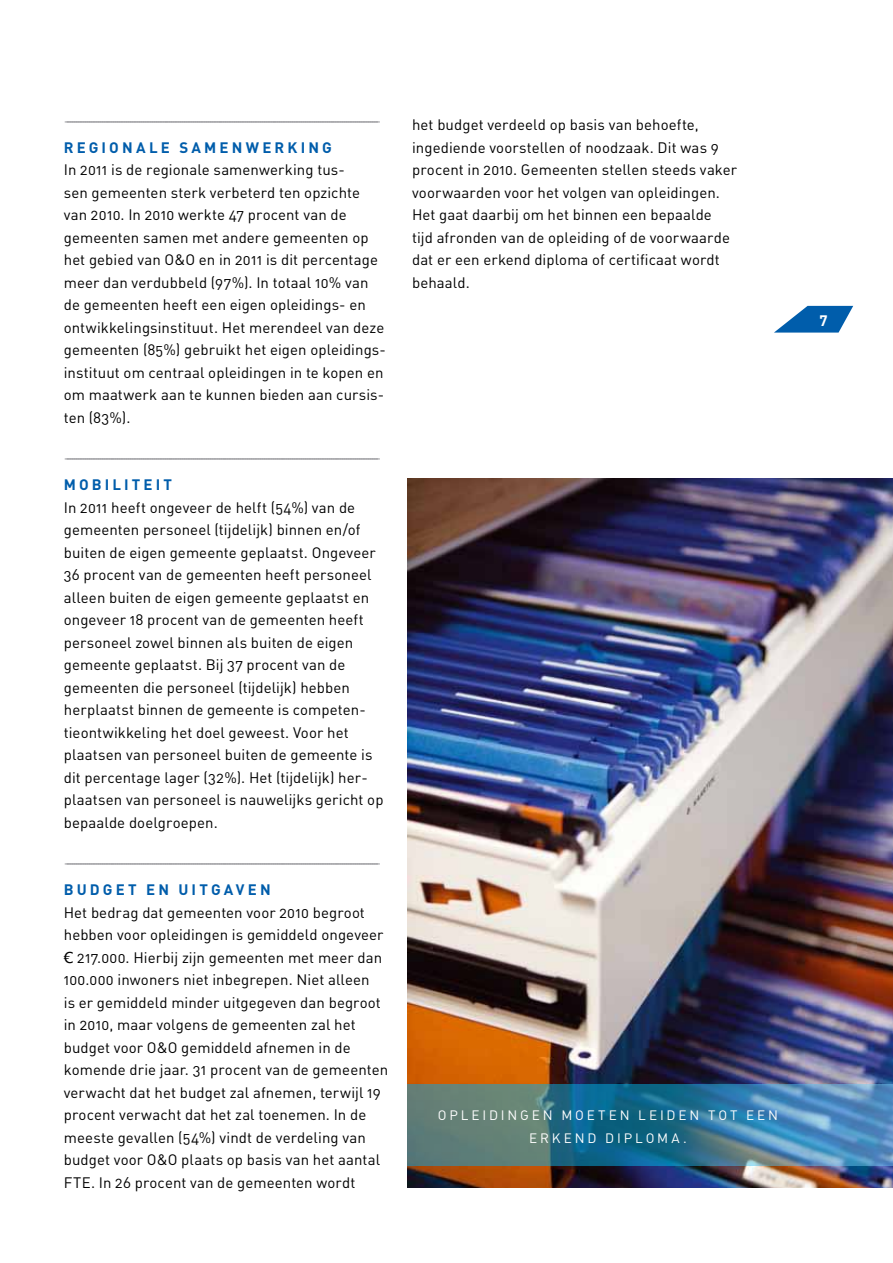
<style>
.page{position:relative;width:893px;height:1263px;background:#fff}
.page>*{position:absolute;margin:0;border:0;box-sizing:border-box;transform-origin:0 0}
.t1{font:15px/22.5px "DIN Regular Alternate";letter-spacing:.005em;color:#000}
.t2{font:15px "DIN Regular Alternate";color:#98989c}
.t3{font:700 15px "DIN";letter-spacing:.21em;color:#005dab}
.t4{font:700 15px "DIN";color:#fff}
.t5{font:13.5px "DIN Regular Alternate";color:#fff}
.s1{font-family:"Verdana"}
</style>
<div class="page">
<svg style="left:774px;top:306px;width:79px;height:27px"></svg>
<img style="left:408px;top:479px;width:485px;height:709px">
<svg style="left:408px;top:1084px;width:485px;height:81px"></svg>
<p class="t2" style="left:64px;top:111px;width:319px">-------------------------------------------------------------------------------------------------------------------------------------------------</p>
<p class="t3" style="left:64px;top:137px;width:270px">R EGIO NALE SAMENWERKING</p>
<p class="t1" style="left:64px;top:158px;width:324px">In 2011 is de regionale samenwerking tus-<br>sen gemeenten sterk verbeterd ten opzichte van 2010. In 2010 werkte 47 procent van de gemeenten samen met andere gemeenten op het gebied van O&amp;O en in 2011 is dit percentage meer dan verdubbeld (97%). In totaal 10% van de gemeenten heeft een eigen opleidings- en ontwikkelingsinstituut. Het merendeel van deze gemeenten (85%) gebruikt het eigen opleidings&shy;instituut om centraal opleidingen in te kopen en om maatwerk aan te kunnen bieden aan cursis&shy;ten (83%).</p>
<p class="t2" style="left:64px;top:448px;width:319px">-------------------------------------------------------------------------------------------------------------------------------------------------</p>
<p class="t3" style="left:64px;top:475px;width:110px">MO BILITEIT</p>
<p class="t1" style="left:64px;top:496px;width:321px">In 2011 heeft ongeveer de helft (54%) van de gemeenten personeel (tijdelijk) binnen en/of buiten de eigen gemeente geplaatst. Ongeveer 36 procent van de gemeenten heeft personeel alleen buiten de eigen gemeente geplaatst en ongeveer 18 procent van de gemeenten heeft personeel zowel binnen als buiten de eigen gemeente geplaatst. Bij 37 procent van de gemeenten die personeel (tijdelijk) hebben herplaatst binnen de gemeente is competen&shy;tieontwikkeling het doel geweest. Voor het plaatsen van personeel buiten de gemeente is dit percentage lager (32%). Het (tijdelijk) her&shy;plaatsen van personeel is nauwelijks gericht op bepaalde doelgroepen.</p>
<p class="t2" style="left:64px;top:853px;width:319px">-------------------------------------------------------------------------------------------------------------------------------------------------</p>
<p class="t3" style="left:64px;top:880px;width:208px">B UDGET EN UITGAVEN</p>
<p class="t1" style="left:64px;top:901px;width:326px">Het bedrag dat gemeenten voor 2010 begroot hebben voor opleidingen is gemiddeld ongeveer <span class="s1">€</span> 217.000. Hierbij zijn gemeenten met meer dan 100.000 inwoners niet inbegrepen. Niet alleen<br>is er gemiddeld minder uitgegeven dan begroot in 2010, maar volgens de gemeenten zal het budget voor O&amp;O gemiddeld afnemen in de komende drie jaar. 31 procent van de gemeenten verwacht dat het budget zal afnemen, terwijl 19 procent verwacht dat het zal toenemen. In de meeste gevallen (54%) vindt de verdeling van budget voor O&amp;O plaats op basis van het aantal FTE. In 26 procent van de gemeenten wordt</p>
<p class="t1" style="left:412px;top:113px;width:327px">het budget verdeeld op basis van behoefte, ingediende voorstellen of noodzaak. Dit was 9 procent in 2010. Gemeenten stellen steeds vaker voorwaarden voor het volgen van opleidingen.<br>Het gaat daarbij om het binnen een bepaalde<br>tijd afronden van de opleiding of de voorwaarde dat er een erkend diploma of certificaat wordt behaald.</p>
<p class="t5" style="left:438px;top:1107px;width:45px">Opleidingen</p>
<p class="t5" style="left:561px;top:1107px;width:12px">moe</p>
<p class="t5" style="left:598px;top:1107px;width:21px">ten</p>
<p class="t5" style="left:638px;top:1107px;width:22px">leiden</p>
<p class="t5" style="left:708px;top:1107px;width:49px">tot een</p>
<p class="t5" style="left:529px;top:1129px;width:12px">erkend</p>
<p class="t5" style="left:605px;top:1129px;width:53px">di ploma</p>
<p class="t5" style="left:683px;top:1129px;width:5px">.</p>
<p class="t4" style="left:819px;top:310px;width:10px">7</p>
</div>
